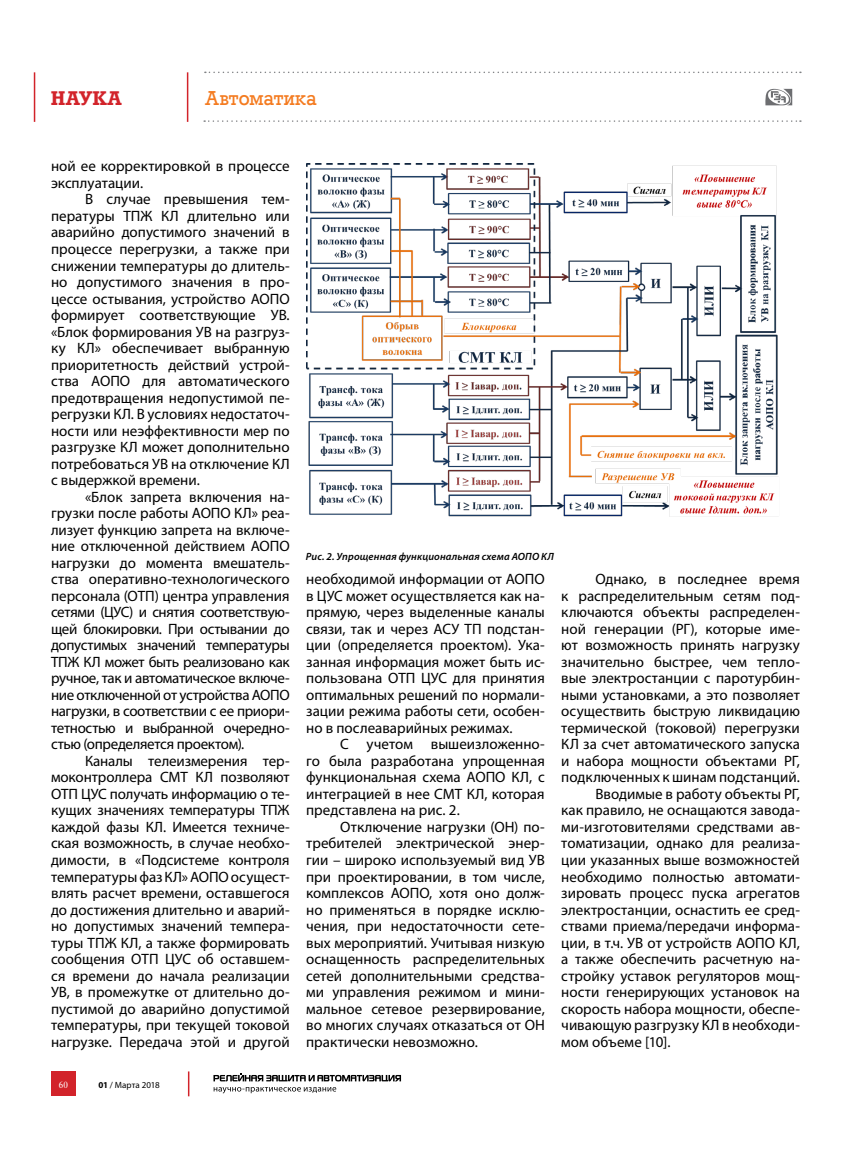
<style>
.page{position:relative;width:851px;height:1149px;background:#fff}
.page>*{position:absolute;margin:0;border:0;box-sizing:border-box;transform-origin:0 0}
.t1{font:19.5px "Rodeo";letter-spacing:.005em;color:#f47b20}
.t2{font:700 19.5px "Rodeo";letter-spacing:.055em;color:#d2232a}
.t3{font:15px/16.5px "Myriad Pro";color:#000;text-align:justify}
.t4{font:italic 600 10.5px "Myriad Pro";letter-spacing:.015em;color:#000}
.t5{font:9px "Myriad Pro";letter-spacing:.005em;color:#000}
.t6{font:9px "Newton C";color:#fff}
.s1{font-weight:700}
</style>
<div class="page">
<svg style="left:205px;top:72px;width:595px;height:1px"></svg>
<svg style="left:204px;top:120px;width:596px;height:2px"></svg>
<hr style="left:34px;top:72px;width:1px;height:50px;background:#d2232a">
<hr style="left:187px;top:72px;width:1px;height:50px;background:#d2232a">
<svg style="left:188px;top:1071px;width:1px;height:24px"></svg>
<svg style="left:213px;top:1073px;width:188px;height:20px"></svg>
<svg style="left:765px;top:89px;width:27px;height:16px"></svg>
<div style="left:51px;top:1071px;width:25px;height:24px;background:#d2232a"></div>
<img style="left:306px;top:164px;width:473px;height:353px">
<h1 class="t2" style="left:51px;top:87px;width:72px">НАУКА</h1>
<h1 class="t1" style="left:205px;top:87px;width:113px">Автоматика</h1>
<p class="t3" style="left:51px;top:158px;width:240px">ной ее корректировкой в процессе эксплуатации.</p>
<p class="t3" style="left:51px;top:191px;width:240px;text-indent:34px">В случае превышения тем&shy;пературы ТПЖ КЛ длительно или аварийно допустимого значений в процессе перегрузки, а также при снижении температуры до длитель&shy;но допустимого значения в про&shy;цессе остывания, устройство АОПО формирует соответствующие УВ. «Блок формирования УВ на разгруз&shy;ку КЛ» обеспечивает выбранную приоритетность действий устрой&shy;ства АОПО для автоматического предотвращения недопустимой пе&shy;регрузки КЛ. В условиях недостаточ&shy;ности или неэффективности мер по разгрузке КЛ может дополнительно потребоваться УВ на отключение КЛ с выдержкой времени.</p>
<p class="t3" style="left:51px;top:488px;width:240px;text-indent:34px">«Блок запрета включения на&shy;грузки после работы АОПО КЛ» реа&shy;лизует функцию запрета на включе&shy;ние отключенной действием АОПО нагрузки до момента вмешатель&shy;ства оперативно-технологического персонала (ОТП) центра управления сетями (ЦУС) и снятия соответствую&shy;щей блокировки. При остывании до допустимых значений температуры ТПЖ КЛ может быть реализовано как ручное, так и автоматическое включе&shy;ние отключенной от устройства АОПО нагрузки, в соответствии с ее приори&shy;тетностью и выбранной очередно&shy;стью (определяется проектом).</p>
<p class="t3" style="left:51px;top:752px;width:240px;text-indent:34px">Каналы телеизмерения тер&shy;моконтроллера СМТ КЛ позволяют ОТП ЦУС получать информацию о те&shy;кущих значениях температуры ТПЖ каждой фазы КЛ. Имеется техниче&shy;ская возможность, в случае необхо&shy;димости, в «Подсистеме контроля температуры фаз КЛ» АОПО осущест&shy;влять расчет времени, оставшегося до достижения длительно и аварий&shy;но допустимых значений темпера&shy;туры ТПЖ КЛ, а также формировать сообщения ОТП ЦУС об оставшем&shy;ся времени до начала реализации УВ, в промежутке от длительно до&shy;пустимой до аварийно допустимой температуры, при текущей токовой нагрузке. Передача этой и другой</p>
<p class="t6" style="left:59px;top:1079px;width:11px">60</p>
<p class="t5" style="left:98px;top:1078px;width:63px"><span class="s1">01</span> / Марта 2018</p>
<p class="t4" style="left:306px;top:549px;width:249px">Рис. 2. Упрощенная функциональная схема АОПО КЛ</p>
<p class="t3" style="left:306px;top:570px;width:240px">необходимой информации от АОПО в ЦУС может осуществляется как на&shy;прямую, через выделенные каналы связи, так и через АСУ ТП подстан&shy;ции (определяется проектом). Ука&shy;занная информация может быть ис&shy;пользована ОТП ЦУС для принятия оптимальных решений по нормали&shy;зации режима работы сети, особен&shy;но в послеаварийных режимах.</p>
<p class="t3" style="left:306px;top:735px;width:240px;text-indent:34px">С учетом вышеизложенно&shy;го была разработана упрощенная функциональная схема АОПО КЛ, с интеграцией в нее СМТ КЛ, которая представлена на рис. 2.</p>
<p class="t3" style="left:306px;top:818px;width:240px;text-indent:34px">Отключение нагрузки (ОН) по&shy;требителей электрической энер&shy;гии – широко используемый вид УВ при проектировании, в том числе, комплексов АОПО, хотя оно долж&shy;но применяться в порядке исклю&shy;чения, при недостаточности сете&shy;вых мероприятий. Учитывая низкую оснащенность распределительных сетей дополнительными средства&shy;ми управления режимом и мини&shy;мальное сетевое резервирование, во многих случаях отказаться от ОН практически невозможно.</p>
<p class="t3" style="left:595px;top:570px;width:206px">Однако, в последнее время</p>
<p class="t3" style="left:561px;top:587px;width:240px">к распределительным сетям под-</p>
<p class="t3" style="left:561px;top:603px;width:240px">ключаются объекты распределен-</p>
<p class="t3" style="left:561px;top:620px;width:240px">ной генерации (РГ), которые име-</p>
<p class="t3" style="left:561px;top:636px;width:240px">ют возможность принять нагрузку</p>
<p class="t3" style="left:561px;top:653px;width:240px">значительно быстрее, чем тепло-</p>
<p class="t3" style="left:561px;top:669px;width:240px">вые электростанции с паротурбин-</p>
<p class="t3" style="left:561px;top:686px;width:240px">ными установками, а это позволяет</p>
<p class="t3" style="left:561px;top:702px;width:240px">осуществить быструю ликвидацию</p>
<p class="t3" style="left:561px;top:719px;width:240px">термической (токовой) перегрузки</p>
<p class="t3" style="left:561px;top:735px;width:240px">КЛ за счет автоматического запуска</p>
<p class="t3" style="left:561px;top:752px;width:240px">и набора мощности объектами РГ,</p>
<p class="t3" style="left:561px;top:768px;width:240px">подключенных к шинам подстанций.</p>
<p class="t3" style="left:595px;top:785px;width:206px">Вводимые в работу объекты РГ,</p>
<p class="t3" style="left:561px;top:801px;width:240px">как правило, не оснащаются завода-</p>
<p class="t3" style="left:561px;top:818px;width:240px">ми-изготовителями средствами ав-</p>
<p class="t3" style="left:561px;top:834px;width:240px">томатизации, однако для реализа-</p>
<p class="t3" style="left:561px;top:851px;width:240px">ции указанных выше возможностей</p>
<p class="t3" style="left:561px;top:867px;width:240px">необходимо полностью автомати-</p>
<p class="t3" style="left:561px;top:884px;width:240px">зировать процесс пуска агрегатов</p>
<p class="t3" style="left:561px;top:900px;width:240px">электростанции, оснастить ее сред-</p>
<p class="t3" style="left:561px;top:917px;width:240px">ствами приема/передачи информа-</p>
<p class="t3" style="left:561px;top:933px;width:240px">ции, в т.ч. УВ от устройств АОПО КЛ,</p>
<p class="t3" style="left:561px;top:950px;width:240px">а также обеспечить расчетную на-</p>
<p class="t3" style="left:561px;top:966px;width:240px">стройку уставок регуляторов мощ-</p>
<p class="t3" style="left:561px;top:983px;width:240px">ности генерирующих установок на</p>
<p class="t3" style="left:561px;top:999px;width:240px">скорость набора мощности, обеспе-</p>
<p class="t3" style="left:561px;top:1016px;width:240px">чивающую разгрузку КЛ в необходи-</p>
<p class="t3" style="left:561px;top:1032px;width:111px">мом объеме [10].</p>
</div>
